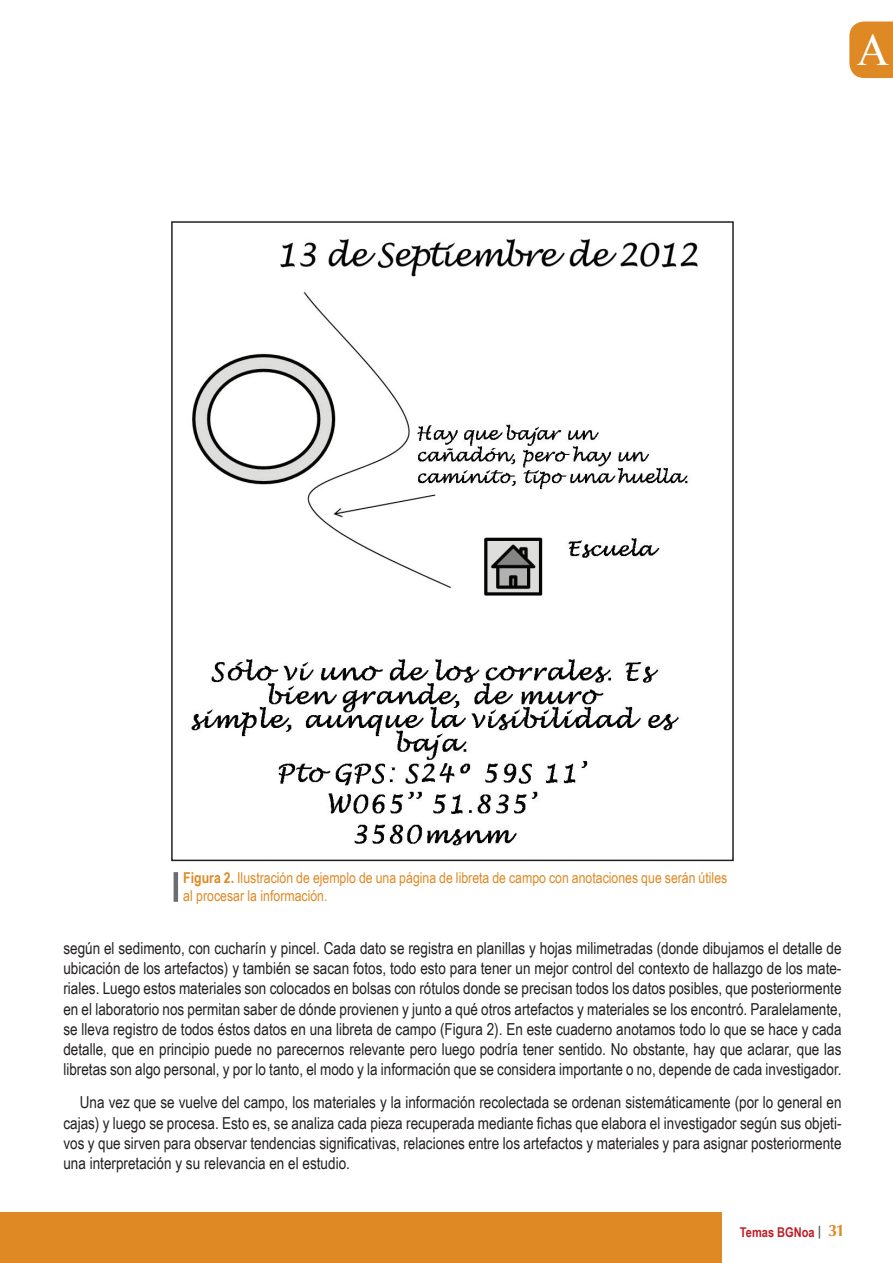
<style>
.page{position:relative;width:893px;height:1263px;background:#fff}
.page>*{position:absolute;margin:0;border:0;box-sizing:border-box;transform-origin:0 0}
.t1{font:45px "Times New Roman";color:#fff}
.t2{font:16.5px/20.2px "Arial Narrow";color:#231f20;text-align:justify}
.t3{font:15px/18px "Arial Narrow";color:#de8924}
.t4{font:700 13.5px "Arial Narrow";color:#be1e23}
.s1{font-weight:700}
.s2{font-family:"Optima";font-size:16.5px;color:#de8924}
</style>
<div class="page">
<div style="left:0;top:1213px;width:721px;height:50px;background:#de8924"></div>
<svg style="left:819px;top:1226px;width:1px;height:12px"></svg>
<svg style="left:849px;top:21px;width:44px;height:57px;background:#df8f2f"></svg>
<hr style="left:174px;top:872px;width:4px;height:30px;background:#6c6d70">
<img style="left:190px;top:238px;width:508px;height:608px">
<p class="t1" style="left:857px;top:20px;width:34px">A</p>
<p class="t3" style="left:183px;top:868px;width:545px"><span class="s1">Figura 2.</span> Ilustración de ejemplo de una página de libreta de campo con anotaciones que serán útiles al procesar la información.</p>
<p class="t2" style="left:63px;top:937px;width:780px">según el sedimento, con cucharín y pincel. Cada dato se registra en planillas y hojas milimetradas (donde dibujamos el detalle de ubicación de los artefactos) y también se sacan fotos, todo esto para tener un mejor control del contexto de hallazgo de los mate&shy;riales. Luego estos materiales son colocados en bolsas con rótulos donde se precisan todos los datos posibles, que posteriormente en el laboratorio nos permitan saber de dónde provienen y junto a qué otros artefactos y materiales se los encontró. Paralelamente, se lleva registro de todos éstos datos en una libreta de campo (Figura 2). En este cuaderno anotamos todo lo que se hace y cada detalle, que en principio puede no parecernos relevante pero luego podría tener sentido. No obstante, hay que aclarar, que las libretas son algo personal, y por lo tanto, el modo y la información que se considera importante o no, depende de cada investigador.</p>
<p class="t2" style="left:63px;top:1092px;width:780px;text-indent:16px">Una vez que se vuelve del campo, los materiales y la información recolectada se ordenan sistemáticamente (por lo general en cajas) y luego se procesa. Esto es, se analiza cada pieza recuperada mediante fichas que elabora el investigador según sus objeti&shy;vos y que sirven para observar tendencias significativas, relaciones entre los artefactos y materiales y para asignar posteriormente una interpretación y su relevancia en el estudio.</p>
<p class="t4" style="left:740px;top:1222px;width:106px">Temas BGNoa <span class="s2">31</span></p>
</div>
